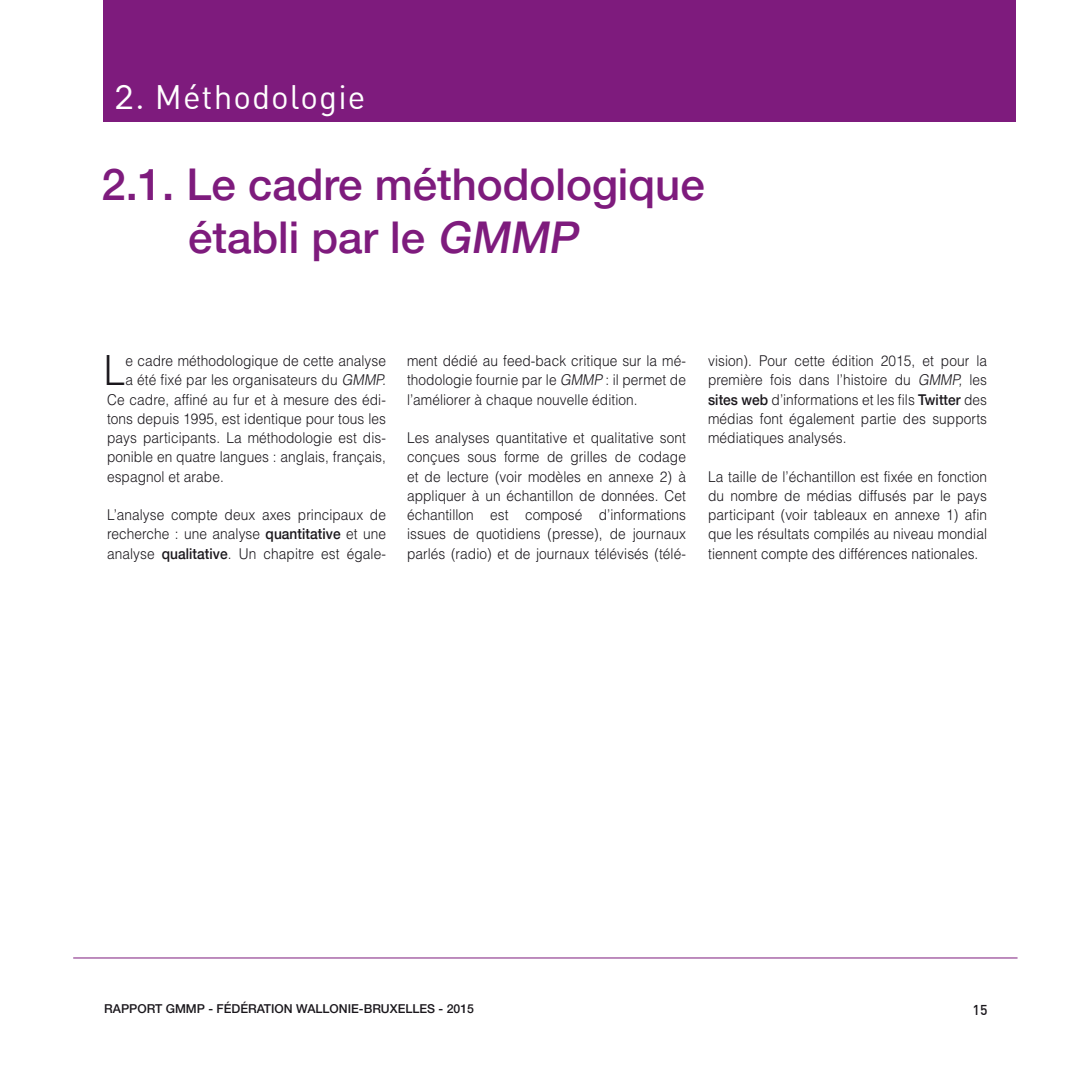
<style>
.page{position:relative;width:1092px;height:1092px;background:#fff}
.page>*{position:absolute;margin:0;border:0;box-sizing:border-box;transform-origin:0 0}
.t1{font:500 43.75px/52.5px "Helvetica Neue LT";color:#7e1b7d}
.t2{font:300 41.65px "Helvetica LT Std";color:#1a171c;scale:.92 1}
.t3{font:33.25px "DIN Alternate";letter-spacing:.03em;color:#fff}
.t4{font:300 14.88px/19.2px "Helvetica LT Std";letter-spacing:.005em;color:#1a171c;text-align:justify;scale:.92 1}
.t5{font:500 14px "DIN";color:#1a171c}
.t6{font:500 12.25px "Helvetica Neue LT";color:#1a171c}
.s1{font-size:38.5px}
.s2{font-style:italic}
.s3{font-family:"Helvetica Neue LT";font-weight:500}
</style>
<div class="page">
<hr style="left:73px;top:957px;width:944px;height:1px;background:#7e1b7d">
<div style="left:104px;top:0;width:911px;height:122px;background:#7e1b7d"></div>
<p class="t3" style="left:115px;top:76px;width:252px"><span class="s1">2</span>. Méthodologie</p>
<p class="t1" style="left:188px;top:158px;width:518px;text-indent:-87px">2.1. Le cadre méthodologique établi par le <span class="s2">GMMP</span></p>
<p class="t2" style="left:104px;top:344px;width:25px">L</p>
<p class="t4" style="left:125px;top:351px;width:285px">e cadre méthodologique de cette analyse</p>
<p class="t4" style="left:125px;top:370px;width:288px">a été fixé par les organisateurs du <span class="s2">GMMP.</span></p>
<p class="t4" style="left:107px;top:389px;width:305px">Ce cadre, affiné au fur et à mesure des édi-</p>
<p class="t4" style="left:107px;top:409px;width:305px">tons depuis 1995, est identique pour tous les</p>
<p class="t4" style="left:107px;top:428px;width:305px">pays participants. La méthodologie est dis-</p>
<p class="t4" style="left:107px;top:447px;width:305px">ponible en quatre langues : anglais, français,</p>
<p class="t4" style="left:107px;top:466px;width:128px">espagnol et arabe.</p>
<p class="t4" style="left:107px;top:505px;width:305px">L’analyse compte deux axes principaux de recherche : une analyse <span class="s3">quantitative</span> et une analyse <span class="s3">qualitative</span>. Un chapitre est égale-</p>
<p class="t4" style="left:407px;top:351px;width:305px">ment dédié au feed-back critique sur la mé&shy;thodologie fournie par le <span class="s2">GMMP</span> : il permet de l’améliorer à chaque nouvelle édition.</p>
<p class="t4" style="left:407px;top:428px;width:305px">Les analyses quantitative et qualitative sont conçues sous forme de grilles de codage et de lecture (voir modèles en annexe 2) à appliquer à un échantillon de données. Cet échantillon est composé d’informations issues de quotidiens (presse), de journaux parlés (radio) et de journaux télévisés (télé-</p>
<p class="t4" style="left:708px;top:351px;width:305px">vision). Pour cette édition 2015, et pour la première fois dans l’histoire du <span class="s2">GMMP,</span> les <span class="s3">sites web</span> d’informations et les fils <span class="s3">Twitter</span> des médias font également partie des supports médiatiques analysés.</p>
<p class="t4" style="left:708px;top:466px;width:305px">La taille de l’échantillon est fixée en fonction du nombre de médias diffusés par le pays participant (voir tableaux en annexe 1) afin que les résultats compilés au niveau mondial tiennent compte des différences nationales.</p>
<p class="t6" style="left:104px;top:1001px;width:371px">RAPPORT GMMP - FÉDÉRATION WALLONIE-BRUXELLES - 2015</p>
<p class="t5" style="left:972px;top:1000px;width:17px">15</p>
</div>
